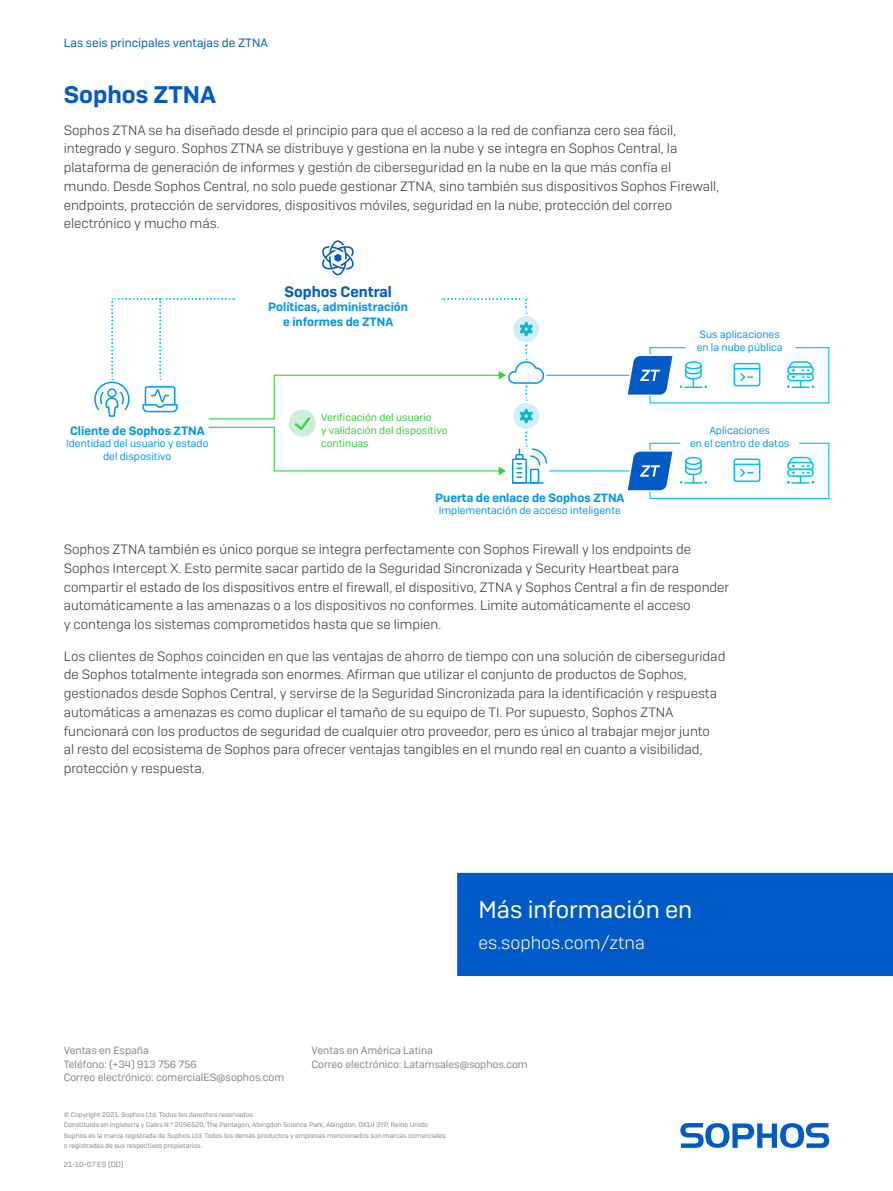
<style>
.page{position:relative;width:893px;height:1191px;background:#fff}
.page>*{position:absolute;margin:0;border:0;box-sizing:border-box;transform-origin:0 0}
.CTA_Heading{font:24px "Sophos Sans";color:#fff}
.Heading_1{font:600 24px "Sophos Sans";color:#005bc8}
.CTA_Copy{font:300 18px "Sophos Sans";color:#fff}
.Heading_1-2{font:600 15px "Sophos Sans";color:#005bc8}
.Body_Copy{font:300 13.5px/18.8px "Sophos Sans";color:#363738}
.Heading_2{font:600 12px/14.4px "Sophos Sans";color:#0097ee;text-align:center}
.t1{font:12px "Sophos Sans";color:#005bc8}
.t2{font:10.5px/13.5px "Sophos Sans";color:#83868b}
.Body_Copy-2{font:10.5px/12.6px "Sophos Sans";color:#0097ee;text-align:center}
.Body_Copy_2{font:10.5px/12.6px "Sophos Sans";color:#31d335}
.Job_No__and_Version{font:7.5px "Sophos Sans";color:#83868b}
.t3{font:6.75px/10.5px "Sophos Sans";color:#83868b}
</style>
<div class="page">
<svg style="left:680px;top:1123px;width:149px;height:24px"></svg>
<div style="left:457px;top:873px;width:436px;height:103px;background:#005bc8"></div>
<svg style="left:322px;top:240px;width:32px;height:35px"></svg>
<svg style="left:628px;top:347px;width:201px;height:57px"></svg>
<hr style="left:546px;top:375px;width:84px;height:1px;background:#00c2f2">
<svg style="left:628px;top:442px;width:201px;height:58px"></svg>
<hr style="left:549px;top:470px;width:81px;height:1px;background:#00c2f2">
<svg style="left:94px;top:298px;width:454px;height:186px"></svg>
<p class="t1" style="left:64px;top:35px;width:206px">Las seis principales ventajas de ZTNA</p>
<p class="Heading_1" style="left:64px;top:80px;width:154px">Sophos ZTNA</p>
<p class="Body_Copy" style="left:64px;top:120px;width:657px">Sophos ZTNA se ha diseñado desde el principio para que el acceso a la red de confianza cero sea fácil, integrado y seguro. Sophos ZTNA se distribuye y gestiona en la nube y se integra en Sophos Central, la plataforma de generación de informes y gestión de ciberseguridad en la nube en la que más confía el mundo. Desde Sophos Central, no solo puede gestionar ZTNA, sino también sus dispositivos Sophos Firewall, endpoints, protección de servidores, dispositivos móviles, seguridad en la nube, protección del correo electrónico y mucho más.</p>
<p class="Heading_2" style="left:70px;top:423px;width:136px">Cliente de Sophos ZTNA</p>
<p class="Body_Copy-2" style="left:66px;top:437px;width:144px">Identidad del usuario y estado del dispositivo</p>
<p class="Heading_1-2" style="left:284px;top:282px;width:109px">Sophos Central</p>
<p class="Heading_2" style="left:268px;top:299px;width:141px">Políticas, administración e informes de ZTNA</p>
<p class="Body_Copy_2" style="left:321px;top:411px;width:128px">Verificación del usuario<br>y validación del dispositivo continuas</p>
<p class="Heading_2" style="left:435px;top:490px;width:191px">Puerta de enlace de Sophos ZTNA</p>
<p class="Body_Copy-2" style="left:439px;top:504px;width:184px">Implementación de acceso inteligente</p>
<p class="Body_Copy-2" style="left:697px;top:328px;width:88px;text-align:left">Sus aplicaciones en la nube pública</p>
<p class="Body_Copy-2" style="left:690px;top:424px;width:101px">Aplicaciones<br>en el centro de datos</p>
<p class="Body_Copy" style="left:64px;top:539px;width:667px">Sophos ZTNA también es único porque se integra perfectamente con Sophos Firewall y los endpoints de Sophos Intercept X. Esto permite sacar partido de la Seguridad Sincronizada y Security Heartbeat para compartir el estado de los dispositivos entre el firewall, el dispositivo, ZTNA y Sophos Central a fin de responder automáticamente a las amenazas o a los dispositivos no conformes. Limite automáticamente el acceso<br>y contenga los sistemas comprometidos hasta que se limpien.</p>
<p class="Body_Copy" style="left:64px;top:646px;width:663px">Los clientes de Sophos coinciden en que las ventajas de ahorro de tiempo con una solución de ciberseguridad de Sophos totalmente integrada son enormes. Afirman que utilizar el conjunto de productos de Sophos, gestionados desde Sophos Central, y servirse de la Seguridad Sincronizada para la identificación y respuesta automáticas a amenazas es como duplicar el tamaño de su equipo de TI. Por supuesto, Sophos ZTNA funcionará con los productos de seguridad de cualquier otro proveedor, pero es único al trabajar mejor junto<br>al resto del ecosistema de Sophos para ofrecer ventajas tangibles en el mundo real en cuanto a visibilidad, protección y respuesta.</p>
<p class="CTA_Heading" style="left:478px;top:895px;width:216px">Más información en</p>
<p class="CTA_Copy" style="left:478px;top:932px;width:168px">es.sophos.com/ztna</p>
<p class="t2" style="left:64px;top:1044px;width:222px">Ventas en España<br>Teléfono: (+34) 913 756 756<br>Correo electrónico: comercialES@sophos.com</p>
<p class="t2" style="left:311px;top:1044px;width:218px">Ventas en América Latina<br>Correo electrónico: Latamsales@sophos.com</p>
<p class="t3" style="left:64px;top:1109px;width:383px">© Copyright 2021. Sophos Ltd. Todos los derechos reservados.<br>Constituida en Inglaterra y Gales N.º 2096520, The Pentagon, Abingdon Science Park, Abingdon, OX14 3YP, Reino Unido Sophos es la marca registrada de Sophos Ltd. Todos los demás productos y empresas mencionados son marcas comerciales o registradas de sus respectivos propietarios.</p>
<p class="Job_No__and_Version" style="left:64px;top:1159px;width:61px">21-10-07 ES (DD)</p>
</div>
